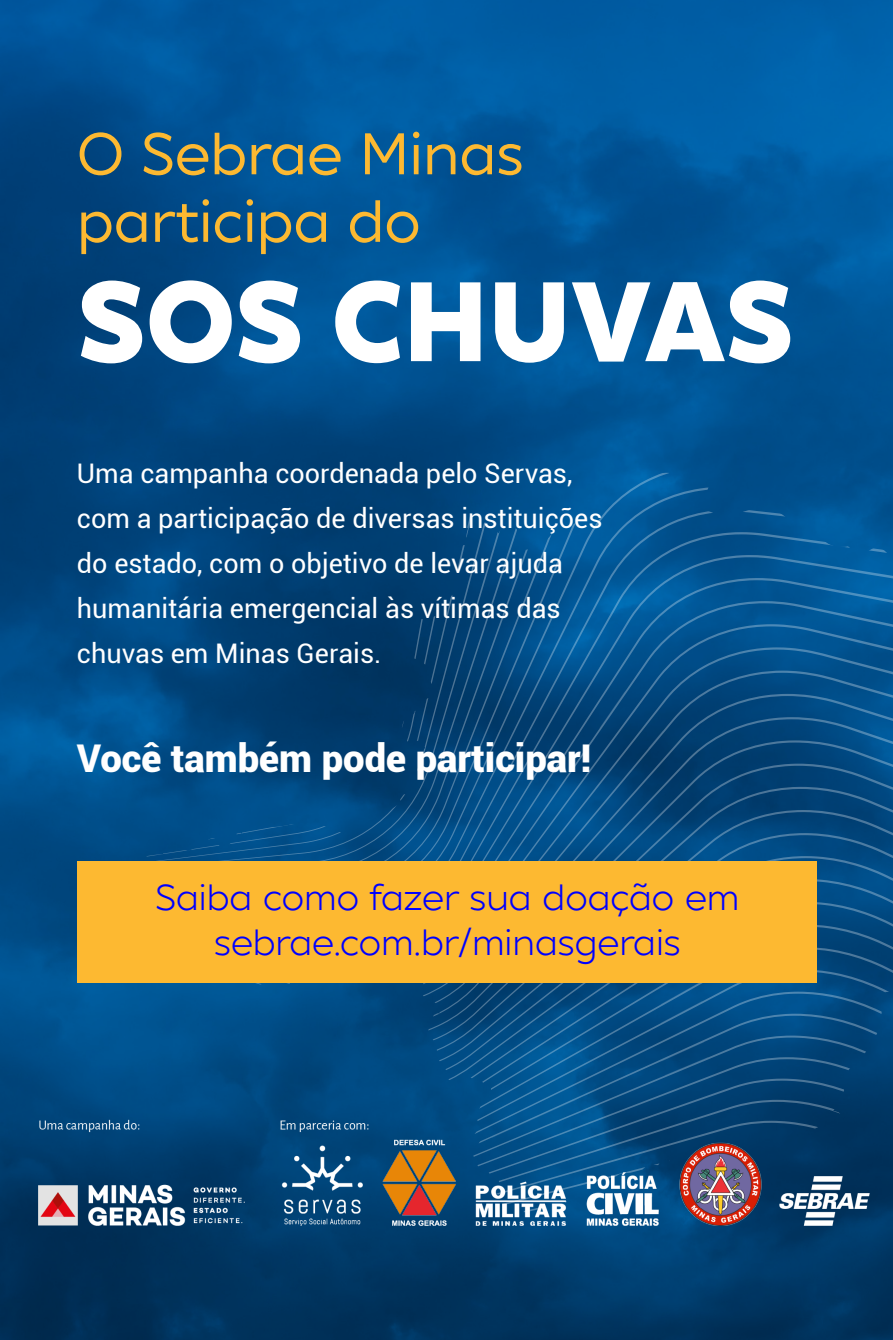
<style>
.page{position:relative;width:893px;height:1340px;background:#fff}
.page>*{position:absolute;margin:0;border:0;box-sizing:border-box;transform-origin:0 0}
.t1{font:800 112.5px "XXII Geom";letter-spacing:.005em;color:#fff}
.t2{font:58.5px/67.5px "XXII Geom";color:#fdb931}
.t3{font:900 38.25px "Roboto";color:#fff}
.t4{font:36px "XXII Geom";color:#00f}
.t5{font:27px/45px "Roboto";color:#fff}
</style>
<div class="page">
<img style="left:0;top:0;width:893px;height:1339px">
<svg style="left:110px;top:473px;width:549px;height:388px;background:#05508b"></svg>
<svg style="left:112px;top:510px;width:470px;height:351px;background:#06548f"></svg>
<svg style="left:115px;top:525px;width:440px;height:336px;background:#05518b"></svg>
<svg style="left:121px;top:508px;width:421px;height:353px;background:#064f89"></svg>
<svg style="left:124px;top:507px;width:400px;height:354px;background:#034e88"></svg>
<svg style="left:138px;top:496px;width:372px;height:365px;background:#054c84"></svg>
<svg style="left:142px;top:489px;width:353px;height:372px;background:#014378"></svg>
<svg style="left:445px;top:833px;width:214px;height:28px;background:#08548e"></svg>
<img style="left:39px;top:1118px;width:830px;height:107px">
<div style="left:77px;top:861px;width:739px;height:121px;background:#fdb931"></div>
<p class="t2" style="left:77px;top:120px;width:448px">O Sebrae Minas participa do</p>
<p class="t1" style="left:77px;top:243px;width:718px">SOS CHUVAS</p>
<p class="t5" style="left:77px;top:450px;width:527px">Uma campanha coordenada pelo Servas, com a participação de diversas instituições do estado, com o objetivo de levar ajuda humanitária emergencial às vítimas das chuvas em Minas Gerais.</p>
<p class="t3" style="left:77px;top:731px;width:516px">Você também pode participar!</p>
<p class="t4" style="left:155px;top:873px;width:586px">Saiba como fazer sua doação em</p>
<p class="t4" style="left:214px;top:918px;width:468px">sebrae.com.br/minasgerais</p>
</div>
